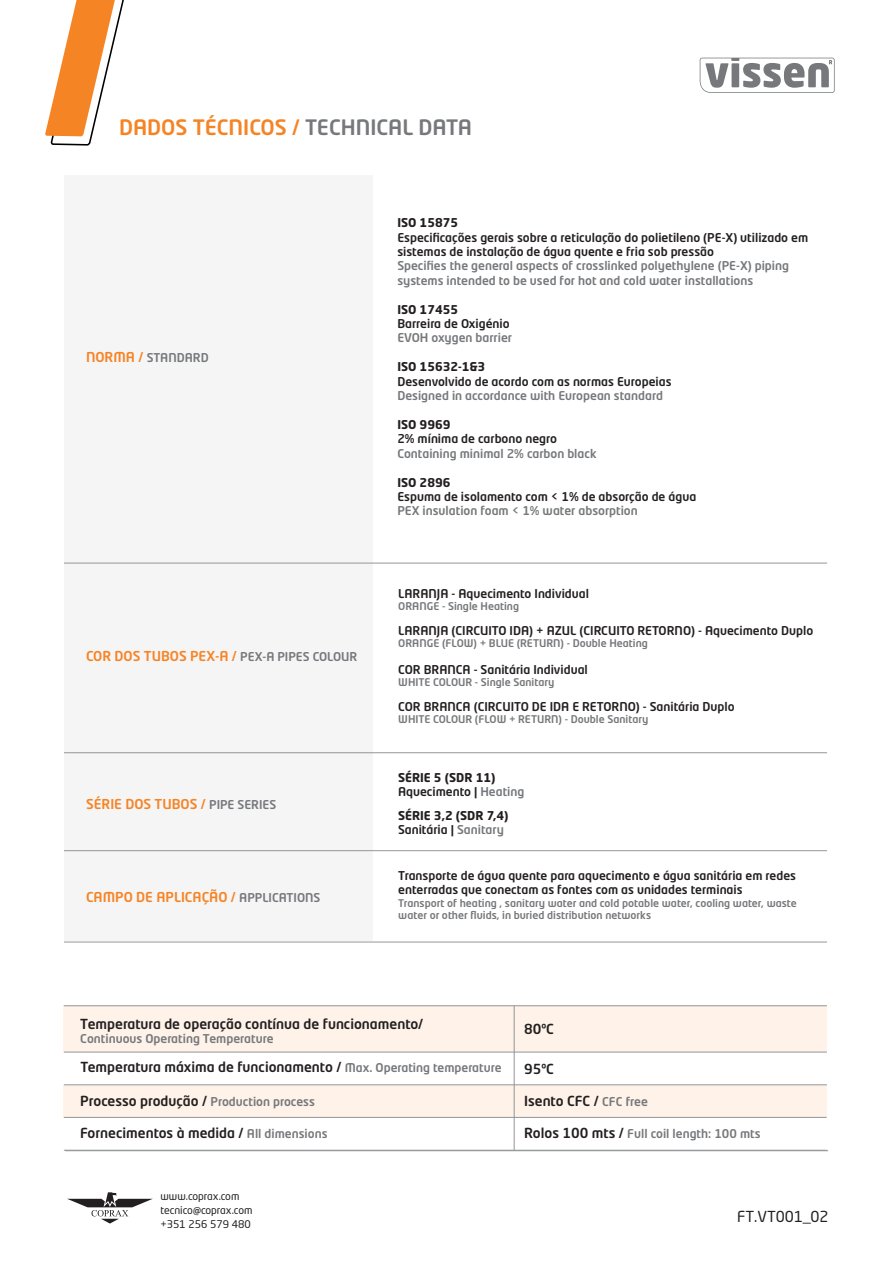
<style>
.page{position:relative;width:893px;height:1263px;background:#fff}
.page>*{position:absolute;margin:0;border:0;box-sizing:border-box;transform-origin:0 0}
.t1{font:500 21px "Neo Tech Pro";color:#f58425}
.t2{font:15px "Neo Tech Pro";color:#231f20}
.t3{font:500 13.65px "Neo Tech Pro";color:#231f20}
.t4{font:500 13.5px "Neo Tech Pro";color:#f58425}
.t5{font:500 12px/14.4px "Neo Tech Pro";color:#231f20}
.t6{font:500 12px/14.4px "Neo Tech Pro";color:#76787b}
.t7{font:700 12px/14.4px "Neo Tech Pro";color:#231f20}
.t8{font:500 10.5px/12.6px "Neo Tech Pro";color:#76787b}
.t9{font:10.5px/13.8px "Neo Tech Pro";color:#231f20}
.s1{color:#76787b}
.s2{font-size:13.5px;color:#f58425}
.s3{font-size:12px;color:#76787b}
.s4{font-weight:500}
.s5{font-weight:500;color:#76787b}
.s6{font-size:13.65px;color:#231f20}
</style>
<div class="page">
<svg style="left:45px;top:0;width:79px;height:146px"></svg>
<hr style="left:65px;top:1150px;width:763px;height:1px;background:#939598">
<div style="left:64px;top:1085px;width:763px;height:32px;background:#fef2e9"></div>
<div style="left:64px;top:1006px;width:763px;height:46px;background:#fef2e9"></div>
<hr style="left:64px;top:1005px;width:763px;height:1px;background:#939598">
<hr style="left:64px;top:1052px;width:763px;height:1px;background:#939598">
<hr style="left:64px;top:1084px;width:763px;height:1px;background:#939598">
<hr style="left:64px;top:1117px;width:763px;height:1px;background:#939598">
<hr style="left:64px;top:1150px;width:763px;height:1px;background:#939598">
<hr style="left:514px;top:1006px;width:1px;height:144px;background:#939598">
<div style="left:64px;top:175px;width:308px;height:765px;background:#f5f5f6"></div>
<hr style="left:64px;top:563px;width:763px;height:1px;background:#939598">
<hr style="left:64px;top:752px;width:763px;height:1px;background:#939598">
<hr style="left:64px;top:942px;width:763px;height:1px;background:#939598">
<hr style="left:64px;top:850px;width:763px;height:1px;background:#939598">
<svg style="left:700px;top:58px;width:135px;height:35px"></svg>
<svg style="left:67px;top:1192px;width:86px;height:31px"></svg>
<h1 class="t1" style="left:119px;top:114px;width:354px">DADOS TÉCNICOS / <span class="s1">TECHNICAL DATA</span></h1>
<p class="t6" style="left:86px;top:350px;width:124px"><span class="s2">NORMA /</span> STANDARD</p>
<p class="t4" style="left:86px;top:647px;width:273px">COR DOS TUBOS PEX-A / <span class="s3">PEX-A PIPES COLOUR</span></p>
<p class="t4" style="left:86px;top:795px;width:192px">SÉRIE DOS TUBOS / <span class="s3">PIPE SERIES</span></p>
<p class="t4" style="left:86px;top:888px;width:236px">CAMPO DE APLICAÇÃO / <span class="s3">APPLICATIONS</span></p>
<p class="t7" style="left:397px;top:215px;width:62px">ISO 15875</p>
<p class="t5" style="left:397px;top:230px;width:412px">Especificações gerais sobre a reticulação do polietileno (PE-X) utilizado em sistemas de instalação de água quente e fria sob pressão</p>
<p class="t6" style="left:397px;top:259px;width:393px">Specifies the general aspects of crosslinked polyethylene (PE-X) piping systems intended to be used for hot and cold water installations</p>
<p class="t7" style="left:397px;top:302px;width:62px">ISO 17455</p>
<p class="t5" style="left:397px;top:316px;width:114px">Barreira de Oxigénio</p>
<p class="t6" style="left:397px;top:331px;width:116px">EVOH oxygen barrier</p>
<p class="t7" style="left:397px;top:359px;width:90px">ISO 15632-1&amp;3</p>
<p class="t5" style="left:397px;top:374px;width:276px">Desenvolvido de acordo com as normas Europeias</p>
<p class="t6" style="left:397px;top:388px;width:267px">Designed in accordance with European standard</p>
<p class="t7" style="left:397px;top:417px;width:55px">ISO 9969</p>
<p class="t5" style="left:397px;top:431px;width:161px">2% mínima de carbono negro</p>
<p class="t6" style="left:397px;top:446px;width:201px">Containing minimal 2% carbon black</p>
<p class="t7" style="left:397px;top:474px;width:55px">ISO 2896</p>
<p class="t5" style="left:397px;top:489px;width:300px">Espuma de isolamento com &lt; 1% de absorção de água</p>
<p class="t6" style="left:397px;top:503px;width:242px">PEX insulation foam &lt; 1% water absorption</p>
<p class="t5" style="left:398px;top:586px;width:192px">LARANJA - Aquecimento Individual</p>
<p class="t8" style="left:398px;top:600px;width:122px">ORANGE - Single Heating</p>
<p class="t5" style="left:398px;top:623px;width:416px">LARANJA (CIRCUITO IDA) + AZUL (CIRCUITO RETORNO) - Aquecimento Duplo</p>
<p class="t8" style="left:398px;top:637px;width:251px">ORANGE (FLOW) + BLUE (RETURN) - Double Heating</p>
<p class="t5" style="left:398px;top:662px;width:191px">COR BRANCA - Sanitária Individual</p>
<p class="t8" style="left:398px;top:676px;width:158px">WHITE COLOUR - Single Sanitary</p>
<p class="t5" style="left:398px;top:699px;width:338px">COR BRANCA (CIRCUITO DE IDA E RETORNO) - Sanitária Duplo</p>
<p class="t8" style="left:398px;top:713px;width:252px">WHITE COLOUR (FLOW + RETURN) - Double Sanitary</p>
<p class="t7" style="left:398px;top:770px;width:128px">SÉRIE 5 (SDR 11)<br><span class="s4">Aquecimento |</span> <span class="s5">Heating</span></p>
<p class="t7" style="left:398px;top:808px;width:112px">SÉRIE 3,2 (SDR 7,4)<br><span class="s4">Sanitária |</span> <span class="s5">Sanitary</span></p>
<p class="t5" style="left:398px;top:868px;width:399px">Transporte de água quente para aquecimento e água sanitária em redes enterradas que conectam as fontes com as unidades terminais</p>
<p class="t8" style="left:398px;top:896px;width:400px">Transport of heating , sanitary water and cold potable water, cooling water, waste water or other fluids, in buried distribution networks</p>
<p class="t3" style="left:80px;top:1015px;width:344px">Temperatura de operação contínua de funcionamento/</p>
<p class="t6" style="left:80px;top:1031px;width:195px">Continuous Operating Temperature</p>
<p class="t3" style="left:524px;top:1020px;width:31px">80ºC</p>
<p class="t3" style="left:80px;top:1059px;width:423px">Temperatura máxima de funcionamento / <span class="s3">Max. Operating temperature</span></p>
<p class="t3" style="left:524px;top:1060px;width:31px">95ºC</p>
<p class="t3" style="left:80px;top:1092px;width:236px">Processo produção / <span class="s3">Production process</span></p>
<p class="t3" style="left:524px;top:1092px;width:125px">Isento CFC / <span class="s3">CFC free</span></p>
<p class="t3" style="left:80px;top:1124px;width:249px">Fornecimentos à medida / <span class="s3">All dimensions</span></p>
<p class="t6" style="left:524px;top:1126px;width:238px"><span class="s6">Rolos 100 mts /</span> Full coil length: 100 mts</p>
<p class="t9" style="left:160px;top:1189px;width:93px">www.coprax.com tecnico@coprax.com +351 256 579 480</p>
<p class="t2" style="left:737px;top:1208px;width:93px">FT.VT001_02</p>
</div>
